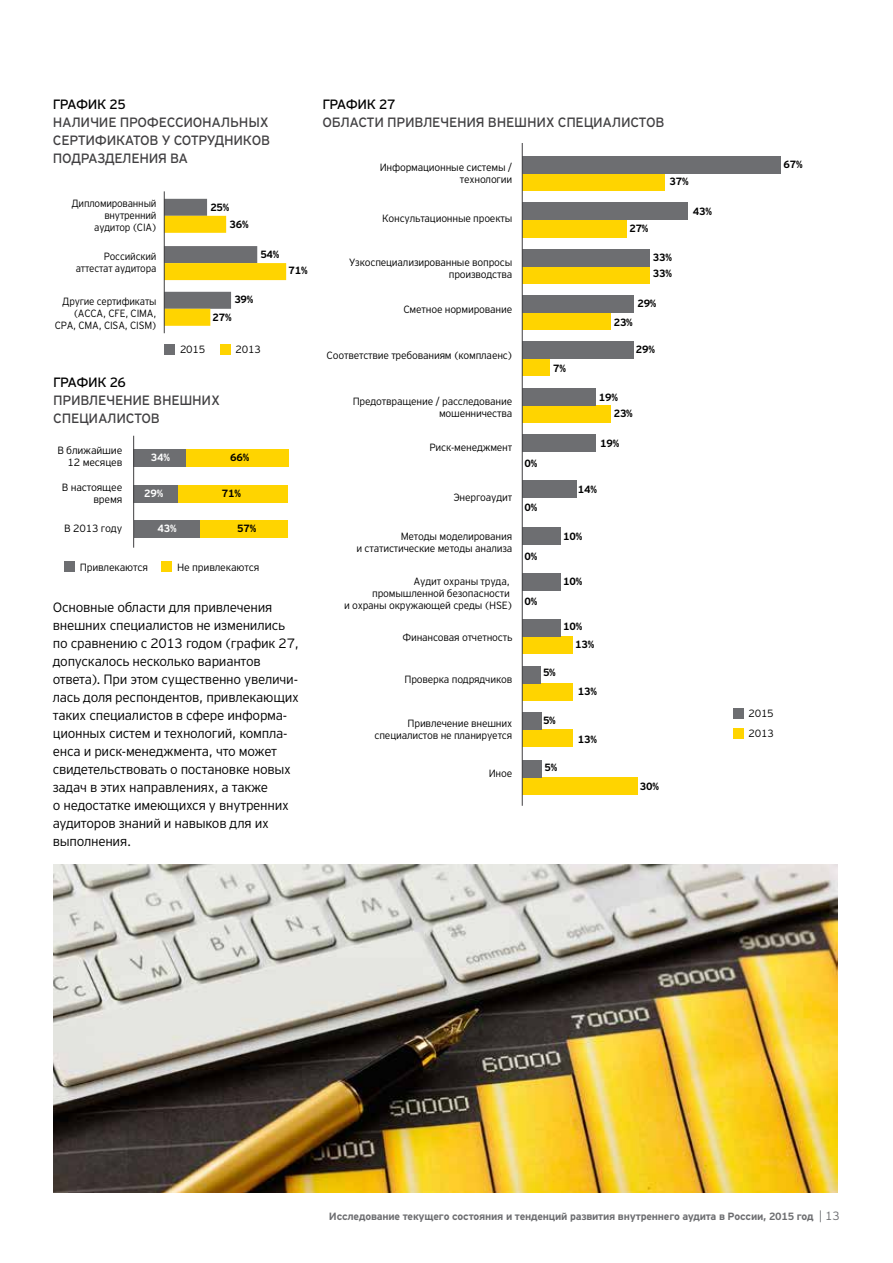
<style>
.page{position:relative;width:893px;height:1263px;background:#fff}
.page>*{position:absolute;margin:0;border:0;box-sizing:border-box;transform-origin:0 0}
.t1{font:300 13.5px/18px "EY Interstate";letter-spacing:-.02em;color:#000}
.t2{font:13.5px/18px "EY Interstate";letter-spacing:-.02em;color:#414042;text-align:justify}
.t3{font:13.5px "EY Interstate";letter-spacing:-.035em;color:#000}
.t4{font:300 10.5px/12px "EY Interstate";letter-spacing:-.02em;color:#000;text-align:right}
.t5{font:300 10.5px/12px "EY Interstate";letter-spacing:-.02em;color:#000;text-align:right;scale:.95 1}
.t6{font:700 10.5px/16.2px "EY Interstate";letter-spacing:-.02em;color:#000}
.t7{font:700 10.5px "EY Interstate";letter-spacing:-.02em;color:#6d6e71}
.t8{font:700 10.5px "EY Interstate";color:#fff}
.s1{font-weight:300;font-size:12px}
</style>
<div class="page">
<div style="left:164px;top:344px;width:11px;height:11px;background:#6d6e71"></div>
<div style="left:220px;top:344px;width:10px;height:11px;background:#ffd400"></div>
<svg style="left:165px;top:199px;width:121px;height:127px"></svg>
<hr style="left:164px;top:191px;width:1px;height:142px;background:#414042">
<div style="left:733px;top:708px;width:10px;height:11px;background:#6d6e71"></div>
<div style="left:733px;top:728px;width:10px;height:11px;background:#ffd400"></div>
<div style="left:522px;top:729px;width:51px;height:17px;background:#ffd400"></div>
<div style="left:522px;top:683px;width:51px;height:17px;background:#ffd400"></div>
<div style="left:522px;top:313px;width:88px;height:17px;background:#ffd400"></div>
<div style="left:522px;top:637px;width:51px;height:17px;background:#ffd400"></div>
<div style="left:522px;top:405px;width:89px;height:17px;background:#ffd400"></div>
<div style="left:522px;top:359px;width:28px;height:17px;background:#ffd400"></div>
<div style="left:522px;top:220px;width:104px;height:17px;background:#ffd400"></div>
<div style="left:522px;top:174px;width:143px;height:17px;background:#ffd400"></div>
<div style="left:522px;top:266px;width:127px;height:17px;background:#ffd400"></div>
<div style="left:522px;top:434px;width:74px;height:17px;background:#6d6e71"></div>
<div style="left:522px;top:342px;width:111px;height:17px;background:#6d6e71"></div>
<div style="left:522px;top:296px;width:111px;height:17px;background:#6d6e71"></div>
<div style="left:522px;top:481px;width:55px;height:17px;background:#6d6e71"></div>
<div style="left:522px;top:388px;width:74px;height:17px;background:#6d6e71"></div>
<div style="left:522px;top:203px;width:166px;height:17px;background:#6d6e71"></div>
<div style="left:522px;top:249px;width:127px;height:17px;background:#6d6e71"></div>
<div style="left:522px;top:157px;width:258px;height:17px;background:#6d6e71"></div>
<div style="left:522px;top:666px;width:18px;height:17px;background:#6d6e71"></div>
<div style="left:522px;top:712px;width:19px;height:17px;background:#6d6e71"></div>
<div style="left:522px;top:527px;width:39px;height:17px;background:#6d6e71"></div>
<div style="left:522px;top:620px;width:39px;height:17px;background:#6d6e71"></div>
<div style="left:522px;top:573px;width:39px;height:17px;background:#6d6e71"></div>
<div style="left:522px;top:777px;width:115px;height:17px;background:#ffd400"></div>
<div style="left:522px;top:760px;width:19px;height:17px;background:#6d6e71"></div>
<hr style="left:522px;top:144px;width:1px;height:662px;background:#414042">
<div style="left:64px;top:562px;width:11px;height:10px;background:#6d6e71"></div>
<div style="left:162px;top:562px;width:10px;height:10px;background:#ffd400"></div>
<div style="left:134px;top:485px;width:45px;height:17px;background:#6d6e71"></div>
<div style="left:134px;top:520px;width:66px;height:17px;background:#6d6e71"></div>
<div style="left:134px;top:449px;width:52px;height:17px;background:#6d6e71"></div>
<div style="left:200px;top:520px;width:88px;height:17px;background:#ffd400"></div>
<div style="left:179px;top:485px;width:109px;height:17px;background:#ffd400"></div>
<div style="left:186px;top:449px;width:102px;height:17px;background:#ffd400"></div>
<hr style="left:133px;top:436px;width:1px;height:112px;background:#414042">
<img style="left:53px;top:865px;width:785px;height:327px">
<p class="t3" style="left:53px;top:94px;width:74px">ГРАФИК 25</p>
<p class="t2" style="left:53px;top:112px;width:219px">НАЛИЧИЕ ПРОФЕССИОНАЛЬНЫХ СЕРТИФИКАТОВ У СОТРУДНИКОВ ПОДРАЗДЕЛЕНИЯ ВА</p>
<p class="t5" style="left:72px;top:197px;width:91px">Дипломированный внутренний аудитор (CIA)</p>
<p class="t5" style="left:76px;top:249px;width:86px">Российский аттестат аудитора</p>
<p class="t5" style="left:55px;top:295px;width:109px">Другие сертификаты (АССА, CFE, CIMA,<br>СРА, CMA, CISA, CISM)</p>
<p class="t6" style="left:210px;top:199px;width:21px">25%</p>
<p class="t6" style="left:230px;top:216px;width:21px">36%</p>
<p class="t6" style="left:260px;top:245px;width:21px">54%</p>
<p class="t6" style="left:234px;top:291px;width:21px">39%</p>
<p class="t6" style="left:212px;top:308px;width:21px">27%</p>
<p class="t4" style="left:180px;top:342px;width:27px">2015</p>
<p class="t4" style="left:236px;top:342px;width:27px">2013</p>
<p class="t6" style="left:289px;top:262px;width:21px">71%</p>
<p class="t3" style="left:53px;top:373px;width:74px">ГРАФИК 26</p>
<p class="t2" style="left:53px;top:391px;width:168px">ПРИВЛЕЧЕНИЕ ВНЕШНИХ<br>СПЕЦИАЛИСТОВ</p>
<p class="t4" style="left:57px;top:443px;width:66px">В ближайшие<br>12 месяцев</p>
<p class="t4" style="left:62px;top:480px;width:62px">В настоящее время</p>
<p class="t4" style="left:64px;top:521px;width:60px">В 2013 году</p>
<p class="t4" style="left:80px;top:560px;width:70px">Привлекаются</p>
<p class="t4" style="left:177px;top:560px;width:84px">Не привлекаются</p>
<p class="t6" style="left:230px;top:449px;width:21px">66%</p>
<p class="t6" style="left:222px;top:485px;width:21px">71%</p>
<p class="t6" style="left:237px;top:519px;width:21px">57%</p>
<p class="t8" style="left:151px;top:450px;width:21px">34%</p>
<p class="t8" style="left:144px;top:486px;width:21px">29%</p>
<p class="t8" style="left:158px;top:520px;width:21px">43%</p>
<p class="t1" style="left:53px;top:597px;width:248px">Основные области для привлечения внешних специалистов не изменились по сравнению с 2013 годом (график 27, допускалось несколько вариантов ответа). При этом существенно увеличи&shy;лась доля респондентов, привлекающих таких специалистов в сфере информа&shy;ционных систем и технологий, компла&shy;енса и риск-менеджмента, что может свидетельствовать о постановке новых задач в этих направлениях, а также<br>о недостатке имеющихся у внутренних аудиторов знаний и навыков для их выполнения.</p>
<p class="t3" style="left:322px;top:94px;width:74px">ГРАФИК 27</p>
<p class="t2" style="left:322px;top:112px;width:343px">ОБЛАСТИ ПРИВЛЕЧЕНИЯ ВНЕШНИХ СПЕЦИАЛИСТОВ</p>
<p class="t4" style="left:380px;top:161px;width:134px">Информационные системы / технологии</p>
<p class="t4" style="left:382px;top:212px;width:132px">Консультационные проекты</p>
<p class="t4" style="left:349px;top:256px;width:165px">Узкоспециализированные вопросы производства</p>
<p class="t4" style="left:403px;top:302px;width:110px">Сметное нормирование</p>
<p class="t4" style="left:327px;top:349px;width:187px">Соответствие требованиям (комплаенс)</p>
<p class="t4" style="left:353px;top:394px;width:161px">Предотвращение / расследование мошенничества</p>
<p class="t4" style="left:429px;top:441px;width:84px">Риск-менеджмент</p>
<p class="t4" style="left:453px;top:491px;width:60px">Энергоаудит</p>
<p class="t4" style="left:356px;top:529px;width:157px">Методы моделирования<br>и статистические методы анализа</p>
<p class="t4" style="left:344px;top:575px;width:170px">Аудит охраны труда, промышленной безопасности<br>и охраны окружающей среды (HSE)</p>
<p class="t4" style="left:402px;top:631px;width:111px">Финансовая отчетность</p>
<p class="t4" style="left:405px;top:673px;width:109px">Проверка подрядчиков</p>
<p class="t4" style="left:375px;top:717px;width:139px">Привлечение внешних специалистов не планируется</p>
<p class="t4" style="left:489px;top:767px;width:25px">Иное</p>
<p class="t6" style="left:670px;top:173px;width:21px">37%</p>
<p class="t6" style="left:629px;top:220px;width:21px">27%</p>
<p class="t6" style="left:653px;top:248px;width:21px">33%<br>33%</p>
<p class="t6" style="left:637px;top:295px;width:21px">29%</p>
<p class="t6" style="left:614px;top:313px;width:21px">23%</p>
<p class="t6" style="left:524px;top:455px;width:14px">0%</p>
<p class="t6" style="left:524px;top:499px;width:14px">0%</p>
<p class="t6" style="left:524px;top:547px;width:14px">0%</p>
<p class="t6" style="left:524px;top:592px;width:14px">0%</p>
<p class="t6" style="left:553px;top:359px;width:14px">7%</p>
<p class="t6" style="left:636px;top:341px;width:21px">29%</p>
<p class="t6" style="left:614px;top:388px;width:21px;text-indent:-15px">19%<br>23%</p>
<p class="t6" style="left:600px;top:434px;width:21px">19%</p>
<p class="t6" style="left:578px;top:481px;width:21px">14%</p>
<p class="t6" style="left:563px;top:527px;width:21px">10%</p>
<p class="t6" style="left:563px;top:573px;width:21px">10%</p>
<p class="t6" style="left:575px;top:617px;width:21px;line-height:17.4px;text-indent:-12px">10%<br>13%</p>
<p class="t6" style="left:543px;top:664px;width:14px">5%</p>
<p class="t6" style="left:543px;top:711px;width:14px">5%</p>
<p class="t6" style="left:544px;top:759px;width:14px">5%</p>
<p class="t6" style="left:578px;top:683px;width:21px">13%</p>
<p class="t6" style="left:578px;top:730px;width:21px">13%</p>
<p class="t6" style="left:640px;top:777px;width:21px">30%</p>
<p class="t6" style="left:693px;top:202px;width:21px">43%</p>
<p class="t6" style="left:784px;top:156px;width:21px">67%</p>
<p class="t4" style="left:748px;top:702px;width:27px;line-height:20.2px;text-align:left">2015<br>2013</p>
<p class="t7" style="left:329px;top:1208px;width:512px">Исследование текущего состояния и тенденций развития внутреннего аудита в России, 2015 год <span class="s1">| 13</span></p>
</div>
